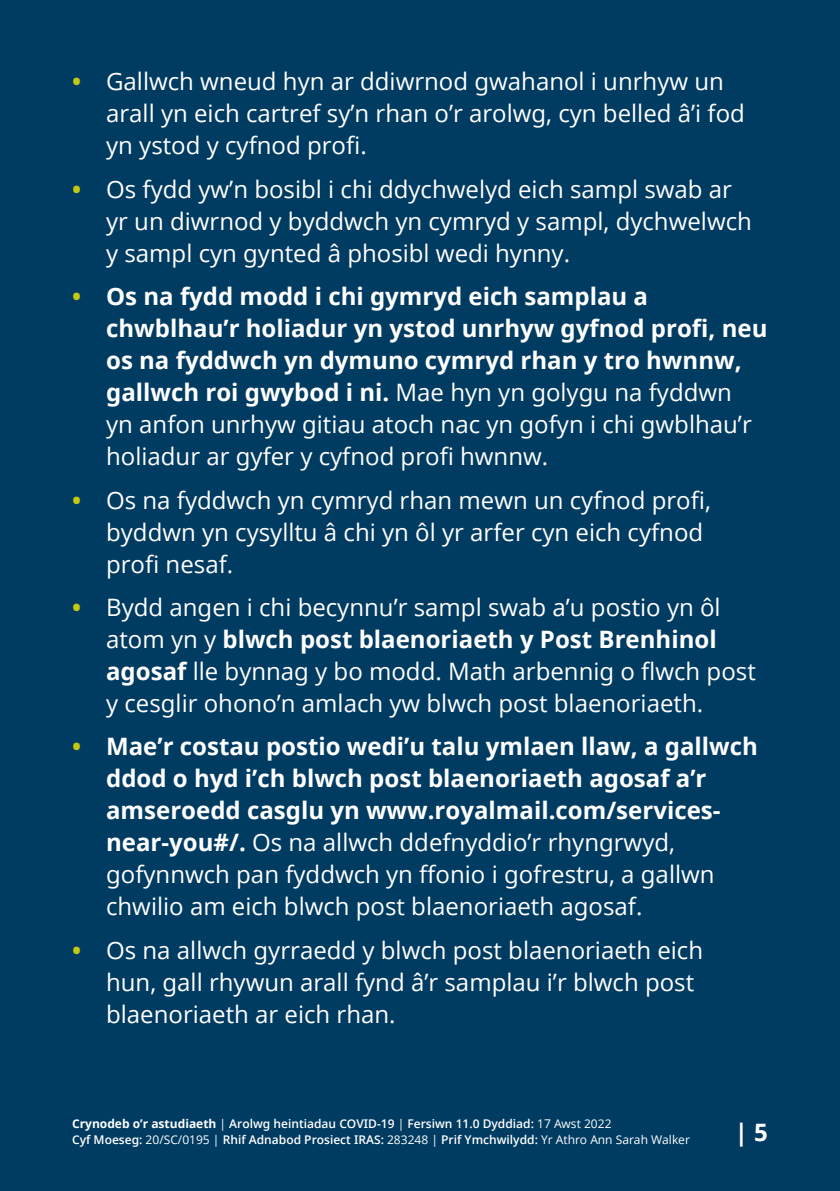
<style>
.page{position:relative;width:840px;height:1191px;background:#fff}
.page>*{position:absolute;margin:0;border:0;box-sizing:border-box;transform-origin:0 0}
.t1{font:24px/32px "Open Sans";color:#fff}
.t2{font:700 24px/32px "Open Sans";color:#fff}
.t3{font:600 12px/16px "Open Sans";color:#fff}
.s1{font-weight:700;color:#c5c810}
.s2{color:#c5c810}
.s3{font-weight:400}
.s4{font-weight:700}
</style>
<div class="page">
<div style="left:0;top:0;width:839px;height:1191px;background:#003b61"></div>
<p class="t1" style="left:106px;top:65px;width:640px;text-indent:-34px"><span class="s1">•</span> Gallwch wneud hyn ar ddiwrnod gwahanol i unrhyw un arall yn eich cartref sy’n rhan o’r arolwg, cyn belled â’i fod yn ystod y cyfnod profi.</p>
<p class="t1" style="left:106px;top:172px;width:647px;text-indent:-34px"><span class="s1">•</span> Os fydd yw’n bosibl i chi ddychwelyd eich sampl swab ar yr un diwrnod y byddwch yn cymryd y sampl, dychwelwch y sampl cyn gynted â phosibl wedi hynny.</p>
<p class="t2" style="left:106px;top:280px;width:662px;text-indent:-34px"><span class="s2">•</span> Os na fydd modd i chi gymryd eich samplau a chwblhau’r holiadur yn ystod unrhyw gyfnod profi, neu os na fyddwch yn dymuno cymryd rhan y tro hwnnw, gallwch roi gwybod i ni. <span class="s3">Mae hyn yn golygu na fyddwn<br>yn anfon unrhyw gitiau atoch nac yn gofyn i chi gwblhau’r holiadur ar gyfer y cyfnod profi hwnnw.</span></p>
<p class="t1" style="left:106px;top:483px;width:606px;text-indent:-34px"><span class="s1">•</span> Os na fyddwch yn cymryd rhan mewn un cyfnod profi, byddwn yn cysylltu â chi yn ôl yr arfer cyn eich cyfnod profi nesaf.</p>
<p class="t1" style="left:106px;top:590px;width:650px;text-indent:-34px"><span class="s1">•</span> Bydd angen i chi becynnu’r sampl swab a’u postio yn ôl atom yn y <span class="s4">blwch post blaenoriaeth y Post Brenhinol agosaf</span> lle bynnag y bo modd. Math arbennig o flwch post y cesglir ohono’n amlach yw blwch post blaenoriaeth.</p>
<p class="t2" style="left:106px;top:730px;width:653px;text-indent:-34px"><span class="s2">•</span> Mae’r costau postio wedi’u talu ymlaen llaw, a gallwch ddod o hyd i’ch blwch post blaenoriaeth agosaf a’r amseroedd casglu yn www.royalmail.com/services&shy;near-you#/. <span class="s3">Os na allwch ddefnyddio’r rhyngrwyd, gofynnwch pan fyddwch yn ffonio i gofrestru, a gallwn chwilio am eich blwch post blaenoriaeth agosaf.</span></p>
<p class="t1" style="left:106px;top:933px;width:598px;text-indent:-34px"><span class="s1">•</span> Os na allwch gyrraedd y blwch post blaenoriaeth eich hun, gall rhywun arall fynd â’r samplau i’r blwch post blaenoriaeth ar eich rhan.</p>
<p class="t3" style="left:72px;top:1115px;width:619px"><span class="s4">Crynodeb o’r astudiaeth</span> <span class="s3">|</span> Arolwg heintiadau COVID-19 <span class="s3">|</span> Fersiwn 11.0 Dyddiad: <span class="s3">17 Awst 2022<br></span>Cyf Moeseg: <span class="s3">20/SC/0195 |</span> Rhif Adnabod Prosiect IRAS: <span class="s3">283248 |</span> Prif Ymchwilydd: <span class="s3">Yr Athro Ann Sarah Walker</span></p>
<p class="t2" style="left:734px;top:1115px;width:35px">| 5</p>
</div>
